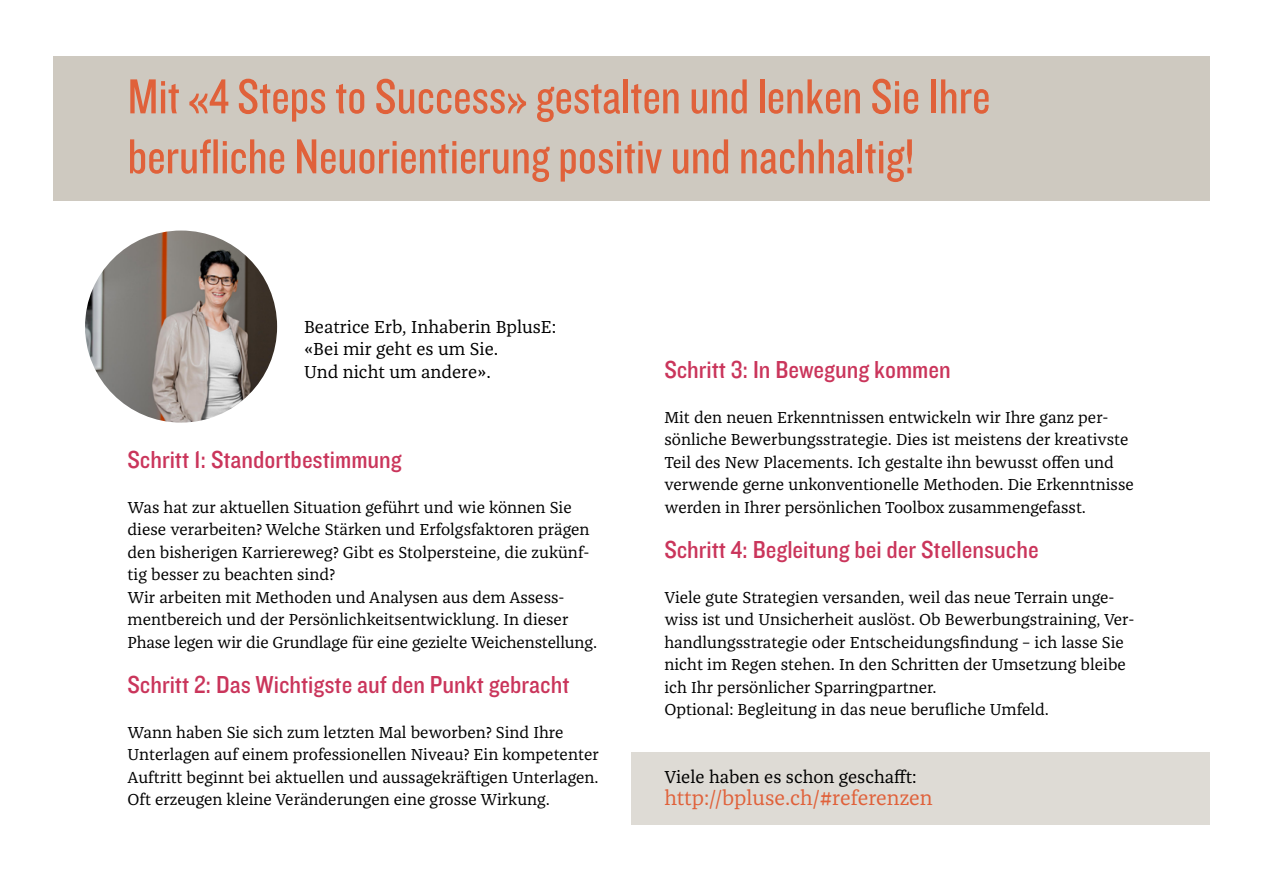
<style>
.page{position:relative;width:1263px;height:893px;background:#fff}
.page>*{position:absolute;margin:0;border:0;box-sizing:border-box;transform-origin:0 0}
.t1{font:51px/60px "Knockout 29 Junior Ltweight";color:#e0613a}
.t2{font:25.5px "Knockout 30 Junior Welterwt";color:#ca355b}
.t3{font:21px "Franziska OT";color:#e0613a}
.t4{font:18px/22.5px "Franziska OT";color:#000}
.t5{font:16.5px/22.5px "Franziska OT";color:#000}
</style>
<div class="page">
<div style="left:631px;top:753px;width:579px;height:72px;background:#dedbd5"></div>
<div style="left:53px;top:57px;width:1157px;height:144px;background:#cec9c0"></div>
<img style="left:85px;top:231px;width:192px;height:192px;border-radius:96px">
<h1 class="t1" style="left:128px;top:64px;width:864px">Mit «4 Steps to Success» gestalten und lenken Sie Ihre berufliche Neuorientierung positiv und nachhaltig!</h1>
<p class="t4" style="left:304px;top:316px;width:254px">Beatrice Erb, Inhaberin BplusE: «Bei mir geht es um Sie.<br>Und nicht um andere».</p>
<h2 class="t2" style="left:128px;top:442px;width:276px">Schritt 1: Standortbestimmung</h2>
<p class="t5" style="left:128px;top:496px;width:471px">Was hat zur aktuellen Situation geführt und wie können Sie diese verarbeiten? Welche Stärken und Erfolgsfaktoren prägen den bisherigen Karriereweg? Gibt es Stolpersteine, die zukünf&shy;tig besser zu beachten sind?<br>Wir arbeiten mit Methoden und Analysen aus dem Assess&shy;mentbereich und der Persönlichkeitsentwicklung. In dieser Phase legen wir die Grundlage für eine gezielte Weichenstellung.</p>
<h2 class="t2" style="left:128px;top:667px;width:443px">Schritt 2: Das Wichtigste auf den Punkt gebracht</h2>
<p class="t5" style="left:128px;top:721px;width:473px">Wann haben Sie sich zum letzten Mal beworben? Sind Ihre Unterlagen auf einem professionellen Niveau? Ein kompetenter Auftritt beginnt bei aktuellen und aussagekräftigen Unterlagen.<br>Oft erzeugen kleine Veränderungen eine grosse Wirkung.</p>
<h2 class="t2" style="left:664px;top:352px;width:288px">Schritt 3: In Bewegung kommen</h2>
<p class="t5" style="left:664px;top:406px;width:471px">Mit den neuen Erkenntnissen entwickeln wir Ihre ganz per&shy;sönliche Bewerbungsstrategie. Dies ist meistens der kreativste Teil des New Placements. Ich gestalte ihn bewusst offen und verwende gerne unkonventionelle Methoden. Die Erkenntnisse werden in Ihrer persönlichen Toolbox zusammengefasst.</p>
<h2 class="t2" style="left:664px;top:532px;width:376px">Schritt 4: Begleitung bei der Stellensuche</h2>
<p class="t5" style="left:664px;top:586px;width:472px">Viele gute Strategien versanden, weil das neue Terrain unge&shy;wiss ist und Unsicherheit auslöst. Ob Bewerbungstraining, Ver&shy;handlungsstrategie oder Entscheidungsfindung – ich lasse Sie nicht im Regen stehen. In den Schritten der Umsetzung bleibe ich Ihr persönlicher Sparringpartner.<br>Optional: Begleitung in das neue berufliche Umfeld.</p>
<p class="t4" style="left:664px;top:766px;width:254px">Viele haben es schon geschafft:</p>
<p class="t3" style="left:664px;top:786px;width:270px">http://bpluse.ch/#referenzen</p>
</div>
